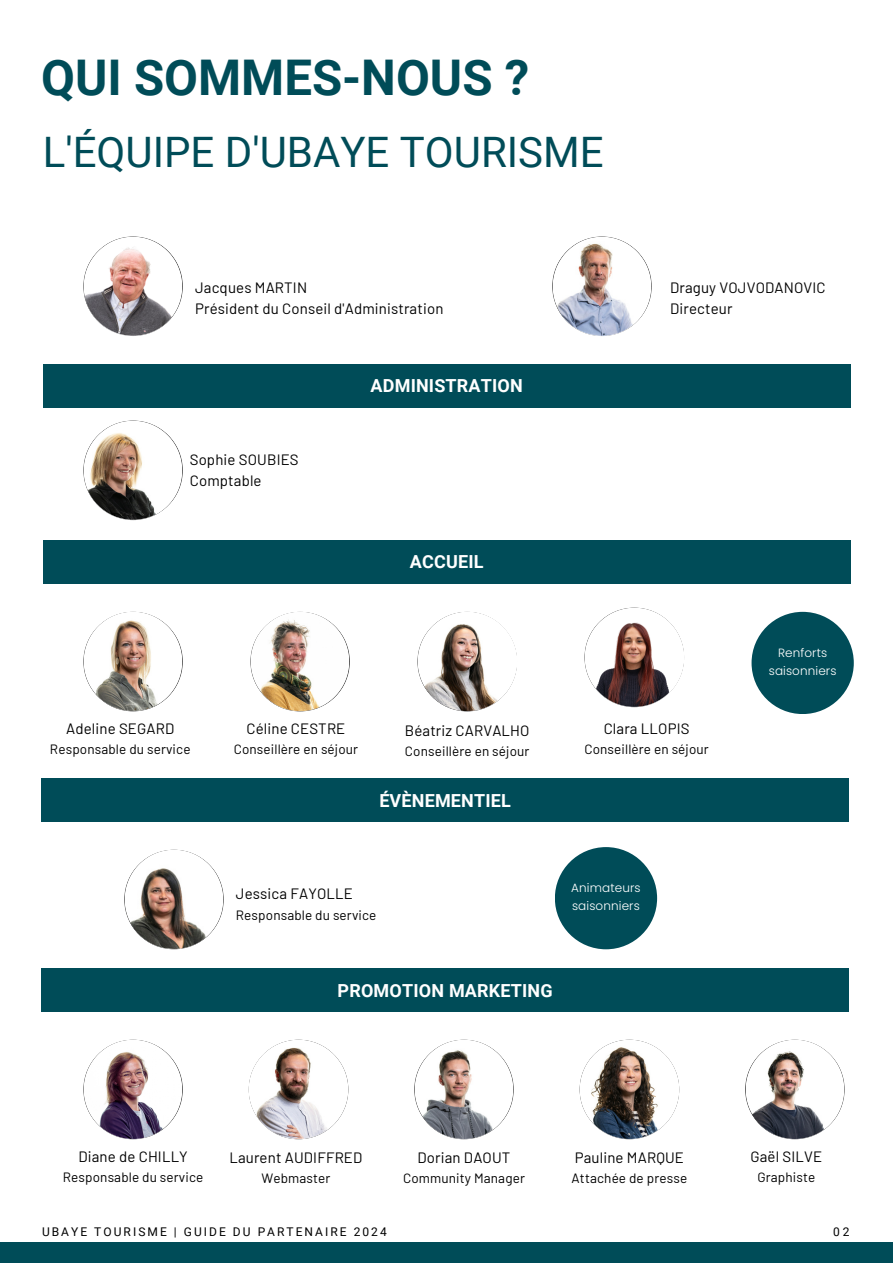
<style>
.page{position:relative;width:893px;height:1264px;background:#fff}
.page>*{position:absolute;margin:0;border:0;box-sizing:border-box;transform-origin:0 0}
.t1{font:700 49.2px "Roboto";color:#004c58}
.t2{font:42px "Roboto";color:#004c58}
.t3{font:700 18px "Roboto";letter-spacing:.01em;color:#fff}
.t4{font:15px "Barlow";letter-spacing:.01em;color:#000}
.t5{font:13.5px "Barlow";letter-spacing:.01em;color:#000}
.t6{font:300 12px/18px "Poppins";letter-spacing:.01em;color:#fff}
.t7{font:12px "Roboto";letter-spacing:.17em;color:#000}
</style>
<div class="page">
<img style="left:83px;top:236px;width:100px;height:100px;border-radius:50%">
<img style="left:552px;top:236px;width:99px;height:100px;border-radius:50%">
<img style="left:83px;top:612px;width:100px;height:99px;border-radius:50%">
<img style="left:83px;top:1039px;width:100px;height:100px;border-radius:50%">
<img style="left:124px;top:849px;width:100px;height:100px;border-radius:50%">
<img style="left:83px;top:420px;width:100px;height:100px;border-radius:50%">
<img style="left:417px;top:612px;width:100px;height:99px;border-radius:50%">
<img style="left:584px;top:607px;width:100px;height:100px;border-radius:50%">
<img style="left:250px;top:612px;width:100px;height:99px;border-radius:50%">
<img style="left:249px;top:1039px;width:99px;height:100px;border-radius:50%">
<img style="left:414px;top:1039px;width:99px;height:100px;border-radius:50%">
<img style="left:579px;top:1039px;width:100px;height:100px;border-radius:50%">
<img style="left:745px;top:1039px;width:99px;height:100px;border-radius:50%">
<div style="left:555px;top:847px;width:102px;height:102px;background:#004c58;border-radius:50%"></div>
<div style="left:43px;top:364px;width:807px;height:43px;background:#004c58"></div>
<div style="left:43px;top:540px;width:807px;height:43px;background:#004c58"></div>
<div style="left:751px;top:612px;width:102px;height:102px;background:#004c58;border-radius:50%"></div>
<div style="left:41px;top:778px;width:808px;height:43px;background:#004c58"></div>
<div style="left:41px;top:968px;width:808px;height:43px;background:#004c58"></div>
<div style="left:0;top:1242px;width:892px;height:20px;background:#004c58"></div>
<p class="t1" style="left:41px;top:50px;width:489px">QUI SOMMES-NOUS ?</p>
<p class="t2" style="left:43px;top:128px;width:562px">L'ÉQUIPE D'UBAYE TOURISME</p>
<p class="t4" style="left:195px;top:278px;width:114px">Jacques MARTIN</p>
<p class="t4" style="left:195px;top:299px;width:250px">Président du Conseil d'Administration</p>
<p class="t4" style="left:190px;top:449px;width:110px">Sophie SOUBIES</p>
<p class="t4" style="left:190px;top:471px;width:73px">Comptable</p>
<p class="t3" style="left:370px;top:375px;width:154px">ADMINISTRATION</p>
<p class="t3" style="left:410px;top:552px;width:75px">ACCUEIL</p>
<p class="t4" style="left:670px;top:278px;width:157px">Draguy VOJVODANOVIC</p>
<p class="t4" style="left:670px;top:299px;width:64px">Directeur</p>
<p class="t6" style="left:768px;top:643px;width:69px;text-align:center">Renforts saisonniers</p>
<p class="t4" style="left:66px;top:719px;width:110px">Adeline SEGARD</p>
<p class="t5" style="left:50px;top:741px;width:142px">Responsable du service</p>
<p class="t4" style="left:246px;top:719px;width:100px">Céline CESTRE</p>
<p class="t5" style="left:234px;top:741px;width:126px">Conseillère en séjour</p>
<p class="t4" style="left:405px;top:720px;width:126px">Béatriz CARVALHO</p>
<p class="t5" style="left:405px;top:742px;width:126px">Conseillère en séjour</p>
<p class="t3" style="left:379px;top:789px;width:133px">ÉVÈNEMENTIEL</p>
<p class="t4" style="left:603px;top:719px;width:87px">Clara LLOPIS</p>
<p class="t5" style="left:584px;top:741px;width:126px">Conseillère en séjour</p>
<p class="t4" style="left:236px;top:884px;width:118px">Jessica FAYOLLE</p>
<p class="t5" style="left:236px;top:906px;width:142px">Responsable du service</p>
<p class="t6" style="left:571px;top:878px;width:71px">Animateurs saisonniers</p>
<p class="t3" style="left:337px;top:979px;width:216px">PROMOTION MARKETING</p>
<p class="t4" style="left:78px;top:1146px;width:111px">Diane de CHILLY</p>
<p class="t5" style="left:63px;top:1168px;width:142px">Responsable du service</p>
<p class="t4" style="left:229px;top:1147px;width:135px">Laurent AUDIFFRED</p>
<p class="t5" style="left:261px;top:1169px;width:71px">Webmaster</p>
<p class="t4" style="left:417px;top:1147px;width:94px">Dorian DAOUT</p>
<p class="t5" style="left:403px;top:1169px;width:123px">Community Manager</p>
<p class="t4" style="left:574px;top:1147px;width:111px">Pauline MARQUE</p>
<p class="t5" style="left:571px;top:1169px;width:117px">Attachée de presse</p>
<p class="t4" style="left:750px;top:1146px;width:73px">Gaël SILVE</p>
<p class="t5" style="left:757px;top:1168px;width:59px">Graphiste</p>
<p class="t7" style="left:42px;top:1225px;width:346px">UBAYE TOURISME | GUIDE DU PARTENAIRE 2024</p>
<p class="t7" style="left:833px;top:1224px;width:18px">02</p>
</div>
